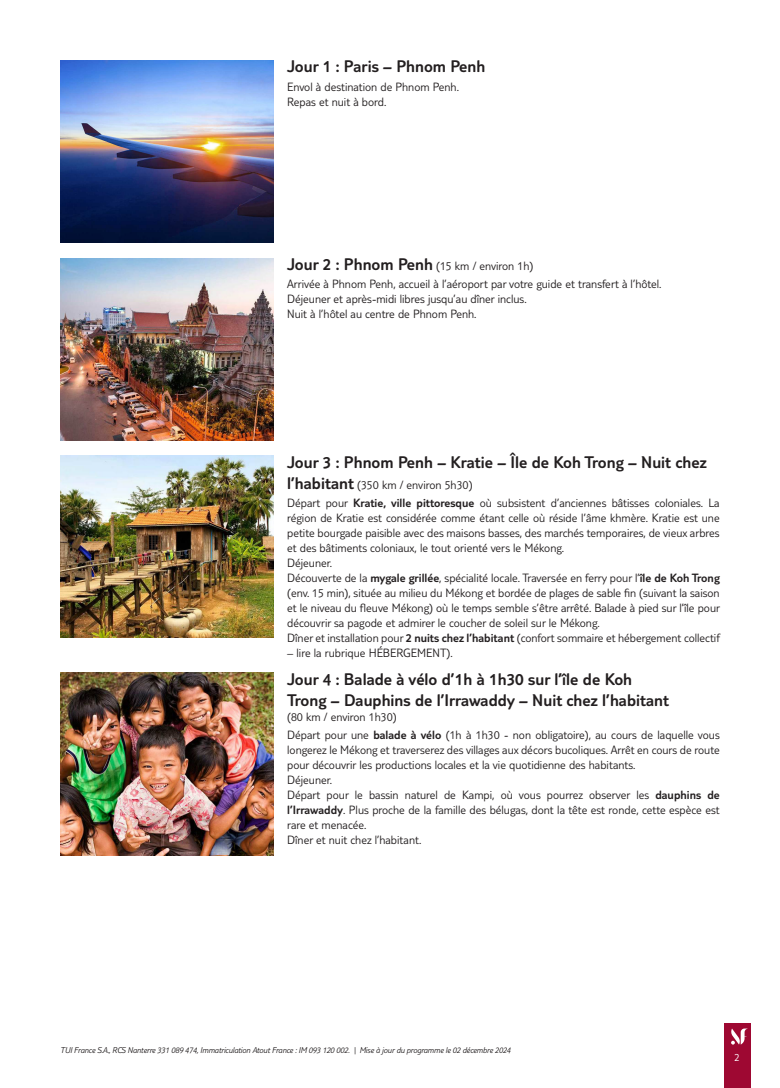
<style>
.page{position:relative;width:780px;height:1088px;background:#fff}
.page>*{position:absolute;margin:0;border:0;box-sizing:border-box;transform-origin:0 0}
.t1{font:300 17.5px/21px "TUI Type";color:#231f20}
.t2{font:300 12.5px/15px "TUI Type";color:#231f20}
.t3{font:300 11.25px "TUI Type";color:#fff}
.t4{font:italic 300 8.75px "TUI Type";letter-spacing:-.02em;color:#231f20}
.s1{font-size:17.5px}
.s2{font-style:inherit}
</style>
<div class="page">
<div style="left:724px;top:1023px;width:26px;height:65px;background:#9e0832"></div>
<svg style="left:731px;top:1028px;width:17px;height:16px"></svg>
<img style="left:60px;top:60px;width:213px;height:182px">
<img style="left:60px;top:258px;width:213px;height:182px">
<img style="left:60px;top:456px;width:213px;height:182px">
<img style="left:60px;top:673px;width:213px;height:182px">
<h1 class="t1" style="left:287px;top:55px;width:200px">Jour 1 : Paris – Phnom Penh</h1>
<p class="t2" style="left:287px;top:79px;width:173px">Envol à destination de Phnom Penh.<br>Repas et nuit à bord.</p>
<p class="t2" style="left:287px;top:256px;width:376px;line-height:18.5px"><span class="s1">Jour 2 : Phnom Penh</span> (15 km / environ 1h)<br>Arrivée à Phnom Penh, accueil à l’aéroport par votre guide et transfert à l’hôtel.</p>
<p class="t2" style="left:287px;top:291px;width:241px">Déjeuner et après-midi libres jusqu’au dîner inclus.<br>Nuit à l’hôtel au centre de Phnom Penh.</p>
<h1 class="t1" style="left:287px;top:451px;width:421px">Jour 3 : Phnom Penh – Kratie – Île de Koh Trong – Nuit chez</h1>
<p class="t2" style="left:287px;top:475px;width:434px;line-height:18.5px"><span class="s1">l’habitant</span> (350 km / environ 5h30)<br>Départ pour <span class="s2">Kratie, ville pittoresque</span> où subsistent d’anciennes bâtisses coloniales. La</p>
<p class="t2" style="left:287px;top:510px;width:434px">région de Kratie est considérée comme étant celle où réside l’âme khmère. Kratie est une petite bourgade paisible avec des maisons basses, des marchés temporaires, de vieux arbres et des bâtiments coloniaux, le tout orienté vers le Mékong.<br>Déjeuner.<br>Découverte de la <span class="s2">mygale grillée</span>, spécialité locale. Traversée en ferry pour l’<span class="s2">île de Koh Trong </span>(env. 15 min), située au milieu du Mékong et bordée de plages de sable fin (suivant la saison et le niveau du fleuve Mékong) où le temps semble s’être arrêté. Balade à pied sur l’île pour découvrir sa pagode et admirer le coucher de soleil sur le Mékong.<br>Dîner et installation pour <span class="s2">2 nuits chez l’habitant</span> (confort sommaire et hébergement collectif</p>
<p class="t2" style="left:287px;top:645px;width:167px">– lire la rubrique HÉBERGEMENT).</p>
<h1 class="t1" style="left:287px;top:668px;width:383px">Jour 4 : Balade à vélo d’1h à 1h30 sur l’île de Koh<br>Trong – Dauphins de l’Irrawaddy – Nuit chez l’habitant</h1>
<p class="t2" style="left:287px;top:707px;width:434px;line-height:18.5px">(80 km / environ 1h30)<br>Départ pour une <span class="s2">balade à vélo</span> (1h à 1h30 - non obligatoire), au cours de laquelle vous</p>
<p class="t2" style="left:287px;top:742px;width:434px">longerez le Mékong et traverserez des villages aux décors bucoliques. Arrêt en cours de route pour découvrir les productions locales et la vie quotidienne des habitants.<br>Déjeuner.<br>Départ pour le bassin naturel de Kampi, où vous pourrez observer les <span class="s2">dauphins de l’Irrawaddy</span>. Plus proche de la famille des bélugas, dont la tête est ronde, cette espèce est rare et menacée.<br>Dîner et nuit chez l’habitant.</p>
<p class="t4" style="left:60px;top:1045px;width:452px">TUI France S.A., RCS Nanterre 331 089 474, Immatriculation Atout France : IM 093 120 002. | Mise à jour du programme le 02 décembre 2024</p>
<p class="t3" style="left:734px;top:1050px;width:7px">2</p>
</div>
